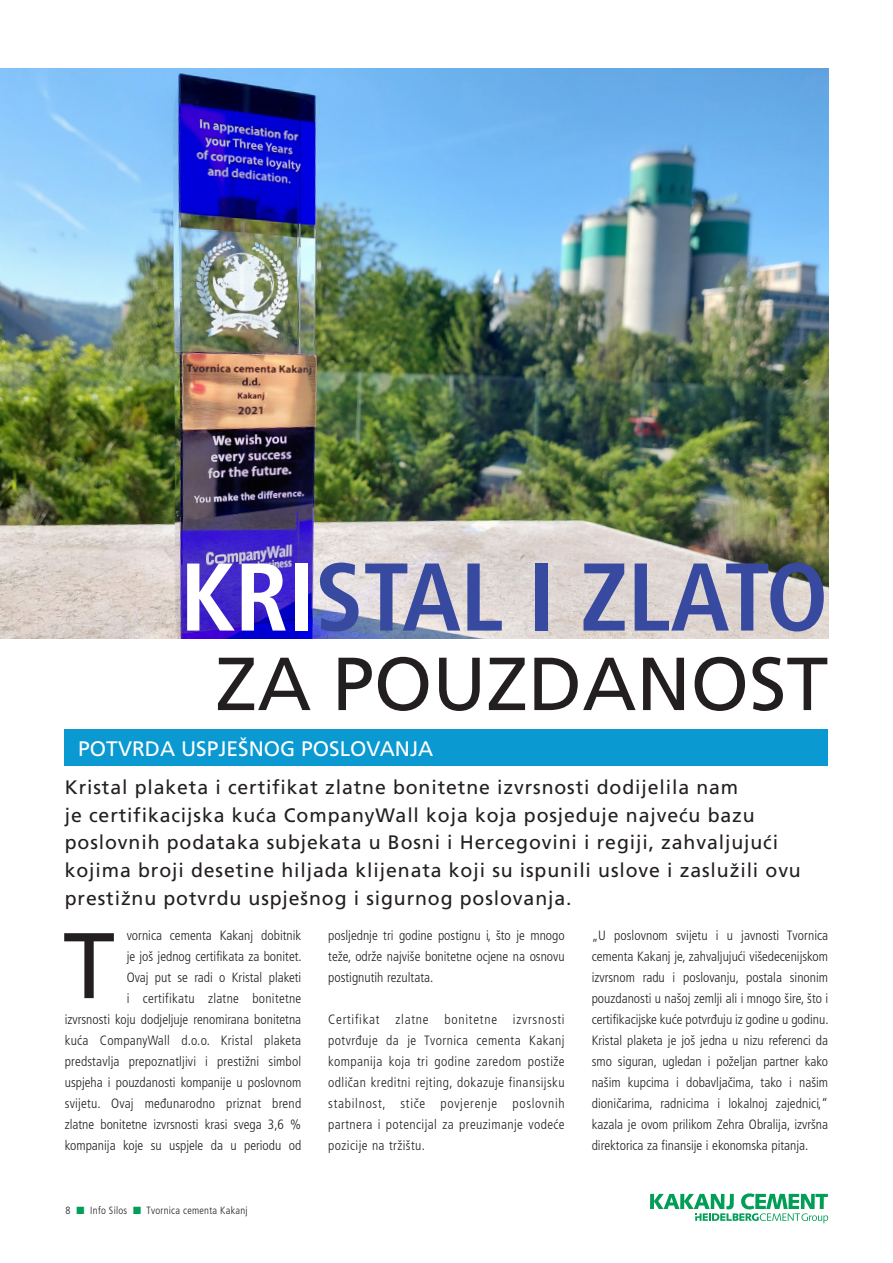
<style>
.page{position:relative;width:893px;height:1263px;background:#fff}
.page>*{position:absolute;margin:0;border:0;box-sizing:border-box;transform-origin:0 0}
.t1{font:700 condensed 96px "Frutiger LT Pro";color:#374a9f}
.t2{font:93px "Frutiger LT Pro";color:#231f20}
.t3{font:75px "Frutiger LT Pro";color:#231f20}
.t4{font:21px "Frutiger LT Pro";color:#fff}
.t5{font:19.5px/27.6px "Frutiger LT Pro";letter-spacing:.045em;color:#231f20}
.Body_paragraph{font:300 condensed 13.5px/21px "Frutiger LT Pro";color:#231f20;text-align:justify}
.t6{font:300 condensed 10.5px "Frutiger LT Pro";letter-spacing:.025em;color:#231f20}
.s1{color:#fff}
.s2{color:#009e57}
</style>
<div class="page">
<img style="left:0;top:69px;width:828px;height:570px">
<svg style="left:650px;top:1193px;width:178px;height:30px"></svg>
<div style="left:65px;top:729px;width:763px;height:37px;background:#0a99d1"></div>
<p class="t1" style="left:180px;top:540px;width:650px"><span class="s1">KRI</span>STAL I ZLATO</p>
<p class="t3" style="left:216px;top:640px;width:614px">ZA POUZDANOST</p>
<p class="t4" style="left:78px;top:736px;width:357px">POTVRDA USPJEŠNOG POSLOVANJA</p>
<p class="t5" style="left:65px;top:774px;width:738px">Kristal plaketa i certifikat zlatne bonitetne izvrsnosti dodijelila nam<br>je certifikacijska kuća CompanyWall koja koja posjeduje najveću bazu poslovnih podataka subjekata u Bosni i Hercegovini i regiji, zahvaljujući kojima broji desetine hiljada klijenata koji su ispunili uslove i zaslužili ovu prestižnu potvrdu uspješnog i sigurnog poslovanja.</p>
<p class="Body_paragraph" style="left:65px;top:925px;width:238px;text-align:right">vornica cementa Kakanj dobitnik<br>je još jednog certifikata za bonitet.<br>Ovaj put se radi o Kristal plaketi<br>i certifikatu zlatne bonitetne<br>izvrsnosti koju dodjeljuje renomirana bonitetna kuća CompanyWall d.o.o. Kristal plaketa predstavlja prepoznatljivi i prestižni simbol uspjeha i pouzdanosti kompanije u poslovnom svijetu. Ovaj međunarodno priznat brend zlatne bonitetne izvrsnosti krasi svega 3,6 % kompanija koje su uspjele da u periodu od</p>
<p class="Body_paragraph" style="left:328px;top:925px;width:238px">posljednje tri godine postignu i, što je mnogo teže, održe najviše bonitetne ocjene na osnovu postignutih rezultata.</p>
<p class="t2" style="left:63px;top:911px;width:53px">T</p>
<p class="Body_paragraph" style="left:328px;top:1009px;width:238px">Certifikat zlatne bonitetne izvrsnosti potvrđuje da je Tvornica cementa Kakanj kompanija koja tri godine zaredom postiže odličan kreditni rejting, dokazuje finansijsku stabilnost, stiče povjerenje poslovnih partnera i potencijal za preuzimanje vodeće pozicije na tržištu.</p>
<p class="t6" style="left:66px;top:1204px;width:183px">8 <span class="s2">■</span> Info Silos <span class="s2">■</span> Tvornica cementa Kakanj</p>
<p class="Body_paragraph" style="left:592px;top:925px;width:238px">„U poslovnom svijetu i u javnosti Tvornica cementa Kakanj je, zahvaljujući višedecenijskom izvrsnom radu i poslovanju, postala sinonim pouzdanosti u našoj zemlji ali i mnogo šire, što i certifikacijske kuće potvrđuju iz godine u godinu.<br>Kristal plaketa je još jedna u nizu referenci da smo siguran, ugledan i poželjan partner kako našim kupcima i dobavljačima, tako i našim dioničarima, radnicima i lokalnoj zajednici,“ kazala je ovom prilikom Zehra Obralija, izvršna direktorica za finansije i ekonomska pitanja.</p>
</div>
